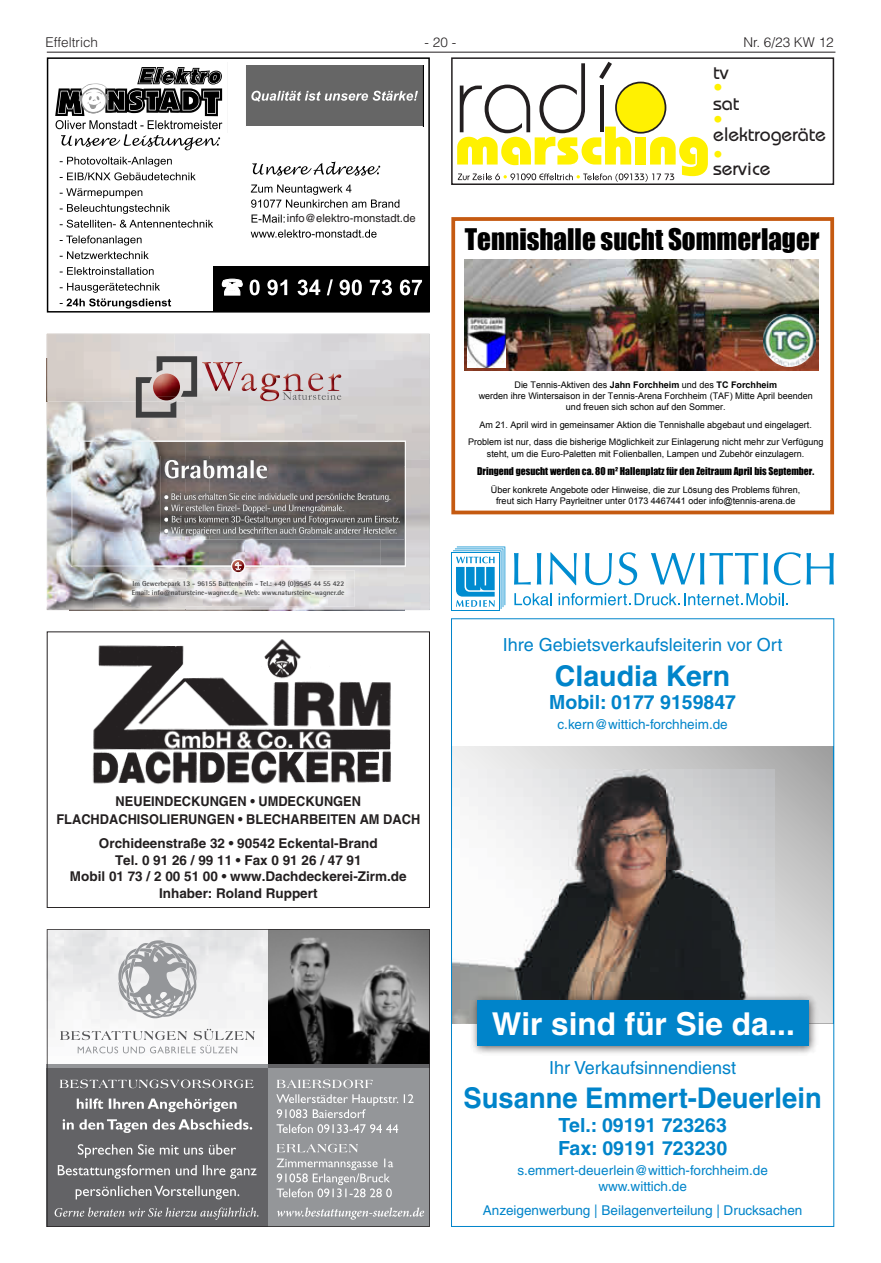
<style>
.page{position:relative;width:881px;height:1263px;background:#fff}
.page>*{position:absolute;margin:0;border:0;box-sizing:border-box;transform-origin:0 0}
.t1{font:700 31.8px "Helvetica LT";color:#fff}
.t2{font:700 31.5px "Helvetica LT";color:#fff}
.t3{font:700 28.65px "Helvetica LT";color:#008cd0}
.t4{font:700 28.5px "Helvetica LT";color:#0084ca;scale:.96 1}
.t5{font:27.3px "Impact";color:#000}
.t6{font:700 19.65px "Helvetica LT";color:#008cd0}
.t7{font:700 19.5px/23.4px "Helvetica LT";color:#0084ca}
.t8{font:500 19.5px "Bauhaus LT";color:#231f20}
.t9{font:500 19.5px "Bauhaus LT";color:#fff101}
.t10{font:300 18.15px "Helvetica LT";color:#008cd0}
.t11{font:18px "Helvetica LT";color:#0084ca}
.t12{font:300 13.65px "Helvetica LT";color:#008cd0}
.t13{font:700 13.5px/16.5px "Helvetica LT";color:#231f20;text-align:center}
.t14{font:13.5px/16.5px "Helvetica LT";color:#0084ca;text-align:center}
.t15{font:700 13.5px/18px "Helvetica LT";color:#231f20;text-align:center;scale:.95 1}
.t16{font:300 13.5px "Helvetica LT";color:#231f20}
.t17{font:11.25px "Helvetica LT";color:#231f20}
.t18{font:9.9px "Impact";color:#000}
.t19{font:9.15px/11.2px "Arial";color:#000;text-align:center}
.t20{font:700 7.2px/8.7px "Rotis Semi Sans Std";letter-spacing:-.005em;color:#3e3e3f}
.s1{font-weight:700}
</style>
<div class="page">
<hr style="left:47px;top:52px;width:788px;height:1px;background:#231f20">
<svg style="left:47px;top:929px;width:382px;height:298px"></svg>
<img style="left:92px;top:639px;width:299px;height:146px">
<img style="left:93px;top:573px;width:311px;height:38px">
<img style="left:174px;top:334px;width:128px;height:107px">
<img style="left:47px;top:334px;width:127px;height:67px">
<img style="left:70px;top:610px;width:115px;height:1px">
<img style="left:47px;top:401px;width:138px;height:47px">
<img style="left:47px;top:448px;width:46px;height:162px">
<img style="left:122px;top:573px;width:232px;height:34px">
<svg style="left:71px;top:441px;width:335px;height:132px;background:#8d8a8c"></svg>
<img style="left:202px;top:362px;width:40px;height:29px">
<img style="left:241px;top:373px;width:16px;height:18px">
<img style="left:260px;top:373px;width:20px;height:28px">
<img style="left:282px;top:373px;width:21px;height:18px">
<img style="left:308px;top:373px;width:15px;height:18px">
<img style="left:328px;top:373px;width:13px;height:18px">
<svg style="left:282px;top:392px;width:59px;height:8px"></svg>
<svg style="left:136px;top:356px;width:61px;height:62px;background:#a19190"></svg>
<div style="left:47px;top:57px;width:382px;height:256px;border:2px solid #000"></div>
<svg style="left:52px;top:63px;width:377px;height:249px"></svg>
<div style="left:287px;top:212px;width:133px;height:15px;background:#fff"></div>
<svg style="left:514px;top:553px;width:16px;height:32px"></svg>
<svg style="left:536px;top:553px;width:5px;height:32px"></svg>
<svg style="left:549px;top:552px;width:27px;height:33px"></svg>
<svg style="left:585px;top:553px;width:27px;height:32px"></svg>
<svg style="left:618px;top:552px;width:19px;height:33px"></svg>
<svg style="left:651px;top:553px;width:116px;height:32px"></svg>
<svg style="left:773px;top:552px;width:27px;height:33px"></svg>
<svg style="left:806px;top:553px;width:27px;height:32px"></svg>
<div style="left:451px;top:552px;width:48px;height:59px;background:#008cd0"></div>
<div style="left:452px;top:553px;width:46px;height:57px;background:#fff"></div>
<svg style="left:453px;top:546px;width:52px;height:63px"></svg>
<svg style="left:514px;top:593px;width:37px;height:12px"></svg>
<svg style="left:558px;top:593px;width:229px;height:12px"></svg>
<svg style="left:453px;top:746px;width:378px;height:278px"></svg>
<div style="left:470px;top:993px;width:347px;height:62px;background:#231f20;opacity:.75"></div>
<div style="left:477px;top:1000px;width:330px;height:45px;background:#0084ca"></div>
<div style="left:451px;top:217px;width:382px;height:297px;border:4px solid #c55a11"></div>
<img style="left:464px;top:260px;width:354px;height:111px">
<img style="left:467px;top:318px;width:38px;height:49px">
<img style="left:763px;top:314px;width:52px;height:53px">
<svg style="left:457px;top:62px;width:250px;height:120px"></svg>
<div style="left:451px;top:57px;width:382px;height:128px;border:2px solid #231f20"></div>
<h3 class="t16" style="left:45px;top:34px;width:54px">Effeltrich</h3>
<h3 class="t16" style="left:424px;top:34px;width:33px">- 20 -</h3>
<h3 class="t16" style="left:743px;top:34px;width:92px">Nr. 6/23 KW 12</h3>
<p class="t17" style="left:287px;top:212px;width:130px">info@elektro-monstadt.de</p>
<h3 class="t8" style="left:713px;top:60px;width:17px">tv</h3>
<h3 class="t9" style="left:713px;top:76px;width:11px">•</h3>
<h3 class="t8" style="left:713px;top:92px;width:27px">sat</h3>
<h3 class="t9" style="left:713px;top:107px;width:11px">•</h3>
<h3 class="t8" style="left:713px;top:123px;width:114px">elektrogeräte</h3>
<h3 class="t9" style="left:713px;top:143px;width:11px">•</h3>
<h3 class="t8" style="left:713px;top:157px;width:59px">service</h3>
<h3 class="t5" style="left:464px;top:218px;width:356px">Tennishalle sucht Sommerlager</h3>
<p class="t20" style="left:132px;top:579px;width:214px">Im Gewerbepark 13 - 96155 Buttenheim - Tel.: +49 (0)9545 44 55 422<br>Email: info@natursteine-wagner.de - Web: www.natursteine-wagner.de</p>
<h3 class="t15" style="left:56px;top:792px;width:384px">NEUEINDECKUNGEN • UMDECKUNGEN<br>FLACHDACHISOLIERUNGEN • BLECHARBEITEN AM DACH</h3>
<h3 class="t13" style="left:70px;top:835px;width:338px">Orchideenstraße 32 • 90542 Eckental-Brand<br>Tel. 0 91 26 / 99 11 • Fax 0 91 26 / 47 91<br>Mobil 01 73 / 2 00 51 00 • www.Dachdeckerei-Zirm.de Inhaber: Roland Ruppert</h3>
<p class="t19" style="left:478px;top:379px;width:335px">Die Tennis-Aktiven des <span class="s1">Jahn Forchheim</span> und des <span class="s1">TC Forchheim<br></span>werden ihre Wintersaison in der Tennis-Arena Forchheim (TAF) Mitte April beenden und freuen sich schon auf den Sommer.</p>
<p class="t19" style="left:468px;top:416px;width:356px;line-height:17.4px">Am 21. April wird in gemeinsamer Aktion die Tennishalle abgebaut und eingelagert.<br>Problem ist nur, dass die bisherige Möglichkeit zur Einlagerung nicht mehr zur Verfügung</p>
<p class="t19" style="left:486px;top:448px;width:319px">steht, um die Euro-Paletten mit Folienballen, Lampen und Zubehör einzulagern.</p>
<p class="t18" style="left:477px;top:464px;width:338px">Dringend gesucht werden ca. 80 m² Hallenplatz für den Zeitraum April bis September.</p>
<p class="t19" style="left:490px;top:484px;width:311px">Über konkrete Angebote oder Hinweise, die zur Lösung des Problems führen, freut sich Harry Payrleitner unter 0173 4467441 oder info@tennis-arena.de</p>
<h3 class="t11" style="left:502px;top:635px;width:281px">Ihre Gebietsverkaufsleiterin vor Ort</h3>
<h3 class="t10" style="left:502px;top:635px;width:281px">Ihre Gebietsverkaufsleiterin vor Ort</h3>
<h3 class="t3" style="left:554px;top:659px;width:177px">Claudia Kern</h3>
<h3 class="t6" style="left:549px;top:692px;width:188px">Mobil: 0177 9159865</h3>
<h3 class="t12" style="left:557px;top:717px;width:172px">c.kern@wittich-forchheim.de</h3>
<h3 class="t7" style="left:714px;top:690px;width:23px">47</h3>
<h3 class="t14" style="left:557px;top:715px;width:172px">c.kern@wittich-forchheim.de</h3>
<h2 class="t2" style="left:491px;top:1005px;width:304px">Wir sind für Sie da...</h2>
<h1 class="t1" style="left:777px;top:1006px;width:11px">.</h1>
<h3 class="t11" style="left:549px;top:1057px;width:189px">Ihr Verkaufsinnendienst</h3>
<h3 class="t4" style="left:463px;top:1081px;width:374px">Susanne Emmert-Deuerlein</h3>
<h3 class="t7" style="left:558px;top:1113px;width:171px">Tel.: 09191 723263<br>Fax: 09191 723230</h3>
<h3 class="t14" style="left:517px;top:1161px;width:252px">s.emmert-deuerlein@wittich-forchheim.de www.wittich.de</h3>
<h3 class="t14" style="left:482px;top:1202px;width:321px">Anzeigenwerbung | Beilagenverteilung | Drucksachen</h3>
</div>
